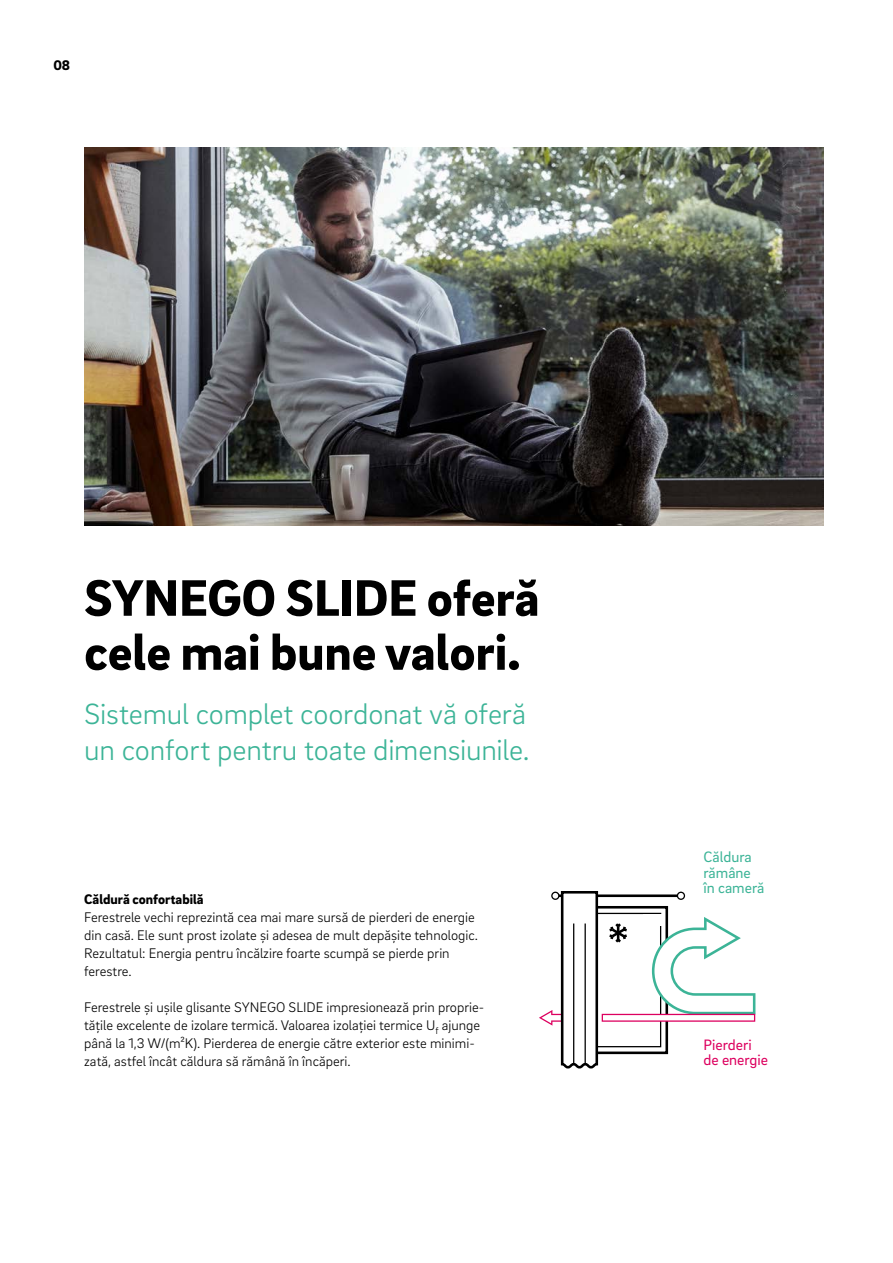
<style>
.page{position:relative;width:893px;height:1263px;background:#fff}
.page>*{position:absolute;margin:0;border:0;box-sizing:border-box;transform-origin:0 0}
._01__Headline_-_35pt{font:900 52.5px/54px "Brix Sans";color:#000}
._11__Highlighter_-_2{font:300 30px/36px "Brix Sans";letter-spacing:-.005em;color:#3cb497}
.t1{font:15.45px/15.5px "Brix Sans";color:#3cb497}
.t2{font:15.45px/15.5px "Brix Sans";color:#dd005f}
._14__Body_subline{font:300 14.25px/18px "Brix Sans";color:#000}
._14__Body_subline-2{font:900 14.25px "Brix Sans";color:#000}
.MP__Page_numbers_-_9{font:900 14.25px "Brix Sans";color:#000}
</style>
<div class="page">
<img style="left:84px;top:148px;width:740px;height:378px">
<svg style="left:539px;top:891px;width:216px;height:178px"></svg>
<p class="MP__Page_numbers_-_9" style="left:53px;top:56px;width:18px">08</p>
<p class="_01__Headline_-_35pt" style="left:84px;top:568px;width:457px">SYNEGO SLIDE oferă cele mai bune valori.</p>
<p class="_11__Highlighter_-_2" style="left:84px;top:694px;width:447px">Sistemul complet coordonat vă oferă un confort pentru toate dimensiunile.</p>
<p class="_14__Body_subline-2" style="left:84px;top:889px;width:121px">Căldură confortabilă</p>
<p class="_14__Body_subline" style="left:84px;top:907px;width:395px">Ferestrele vechi reprezintă cea mai mare sursă de pierderi de energie din casă. Ele sunt prost izolate şi adesea de mult depăşite tehnologic.<br>Rezultatul: Energia pentru încălzire foarte scumpă se pierde prin ferestre.</p>
<p class="_14__Body_subline" style="left:84px;top:997px;width:402px">Ferestrele și ușile glisante SYNEGO SLIDE impresionează prin proprie&shy;tățile excelente de izolare termică. Valoarea izolației termice U<sub>f</sub> ajunge până la 1,3 W/(m²K). Pierderea de energie către exterior este minimi&shy;zată, astfel încât căldura să rămână în încăperi.</p>
<p class="t1" style="left:703px;top:849px;width:62px">Căldura rămâne în cameră</p>
<p class="t2" style="left:703px;top:1036px;width:66px">Pierderi de energie</p>
</div>
